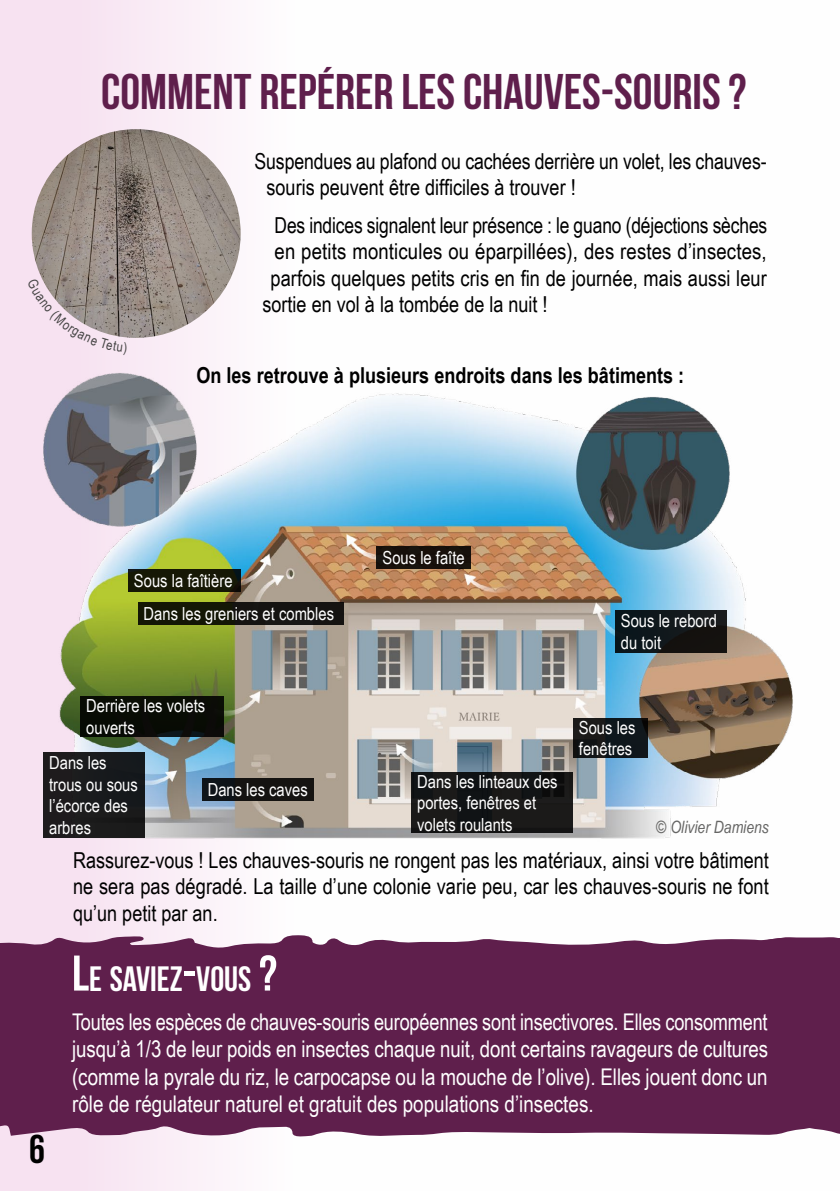
<style>
.page{position:relative;width:840px;height:1191px;background:#fff}
.page>*{position:absolute;margin:0;border:0;box-sizing:border-box;transform-origin:0 0}
.t1{font:700 49.8px "Bebas Neue";color:#5f1f4c}
.t2{font:700 40px "Bebas Neue";color:#000}
.t3{font:700 35px "Bebas Neue";color:#fff}
.t4{font:23px/27.6px "Arial Narrow";color:#fff;text-align:justify;scale:.96 1}
.t5{font:22px/26.4px "Arial Narrow";color:#000;text-align:justify}
.t6{font:700 22px "Arial Narrow";color:#000}
.t7{font:18px/21.6px "Arial Narrow";color:#fff}
.t8{font:italic 17px "Arial Narrow";color:#666665}
.s1{font-size:50px}
</style>
<div class="page">
<div style="left:0;top:0;width:839px;height:1191px;background:linear-gradient(to right,#f9eaf4,#fff)"></div>
<svg style="left:0;top:935px;width:648px;height:205px;background:#6a2e58"></svg>
<div style="left:648px;top:935px;width:191px;height:205px;background:#5f1f4c"></div>
<div style="left:1px;top:1033px;width:70px;height:61px;background:#5f1f4c"></div>
<div style="left:627px;top:947px;width:43px;height:9px;background:#5f1f4c"></div>
<img style="left:4px;top:350px;width:835px;height:493px">
<img style="left:32px;top:129px;width:208px;height:209px;border-radius:104px">
<div style="left:138px;top:602px;width:205px;height:22px;background:#151511"></div>
<div style="left:81px;top:696px;width:143px;height:40px;background:#090c04"></div>
<div style="left:202px;top:778px;width:111px;height:22px;background:#151311"></div>
<div style="left:573px;top:718px;width:74px;height:39px;background:linear-gradient(to right,#191818,#0c161c)"></div>
<div style="left:411px;top:772px;width:162px;height:61px;background:linear-gradient(to right,#151617,#171616)"></div>
<div style="left:43px;top:752px;width:102px;height:85px;background:#1b1b1d"></div>
<div style="left:128px;top:570px;width:112px;height:22px;background:#161805"></div>
<div style="left:376px;top:546px;width:95px;height:22px;background:#18110c"></div>
<div style="left:615px;top:610px;width:111px;height:42px;background:linear-gradient(to right,#09171e,#191513)"></div>
<svg style="left:27px;top:278px;width:100px;height:77px;background:#c9babf"></svg>
<h1 class="t1" style="left:101px;top:65px;width:646px">COMMENT REPÉRER LES CHAUVES-SOURIS ?</h1>
<p class="t5" style="left:266px;top:147px;width:501px;text-indent:-12px">Suspendues au plafond ou cachées derrière un volet, les chauves&shy;souris peuvent être difficiles à trouver !</p>
<p class="t5" style="left:274px;top:211px;width:494px">Des indices signalent leur présence : le guano (déjections sèches</p>
<p class="t5" style="left:274px;top:237px;width:493px">en petits monticules ou éparpillées), des restes d’insectes,</p>
<p class="t5" style="left:270px;top:264px;width:497px">parfois quelques petits cris en fin de journée, mais aussi leur</p>
<p class="t5" style="left:262px;top:290px;width:286px">sortie en vol à la tombée de la nuit !</p>
<p class="t6" style="left:196px;top:359px;width:489px">On les retrouve à plusieurs endroits dans les bâtiments :</p>
<p class="t7" style="left:134px;top:569px;width:100px">Sous la faîtière</p>
<p class="t7" style="left:143px;top:602px;width:192px">Dans les greniers et combles</p>
<p class="t7" style="left:86px;top:694px;width:120px">Derrière les volets ouverts</p>
<p class="t7" style="left:49px;top:751px;width:90px">Dans les trous ou sous l’écorce des arbres</p>
<p class="t7" style="left:207px;top:778px;width:102px">Dans les caves</p>
<p class="t7" style="left:382px;top:546px;width:84px">Sous le faîte</p>
<p class="t7" style="left:620px;top:609px;width:97px">Sous le rebord du toit</p>
<p class="t7" style="left:417px;top:769px;width:142px">Dans les linteaux des portes, fenêtres et volets roulants</p>
<p class="t7" style="left:578px;top:716px;width:58px">Sous les fenêtres</p>
<p class="t8" style="left:656px;top:815px;width:114px">© Olivier Damiens</p>
<h2 class="t2" style="left:29px;top:1127px;width:17px">6</h2>
<p class="t5" style="left:73px;top:846px;width:697px">Rassurez-vous ! Les chauves-souris ne rongent pas les matériaux, ainsi votre bâtiment ne sera pas dégradé. La taille d’une colonie varie peu, car les chauves-souris ne font qu’un petit par an.</p>
<h3 class="t3" style="left:72px;top:959px;width:206px"><span class="s1">L</span>E SAVIEZ<span class="s1">-</span>VOUS <span class="s1">?</span></h3>
<p class="t4" style="left:72px;top:1006px;width:726px">Toutes les espèces de chauves-souris européennes sont insectivores. Elles consomment jusqu’à 1/3 de leur poids en insectes chaque nuit, dont certains ravageurs de cultures (comme la pyrale du riz, le carpocapse ou la mouche de l’olive). Elles jouent donc un rôle de régulateur naturel et gratuit des populations d’insectes.</p>
</div>
